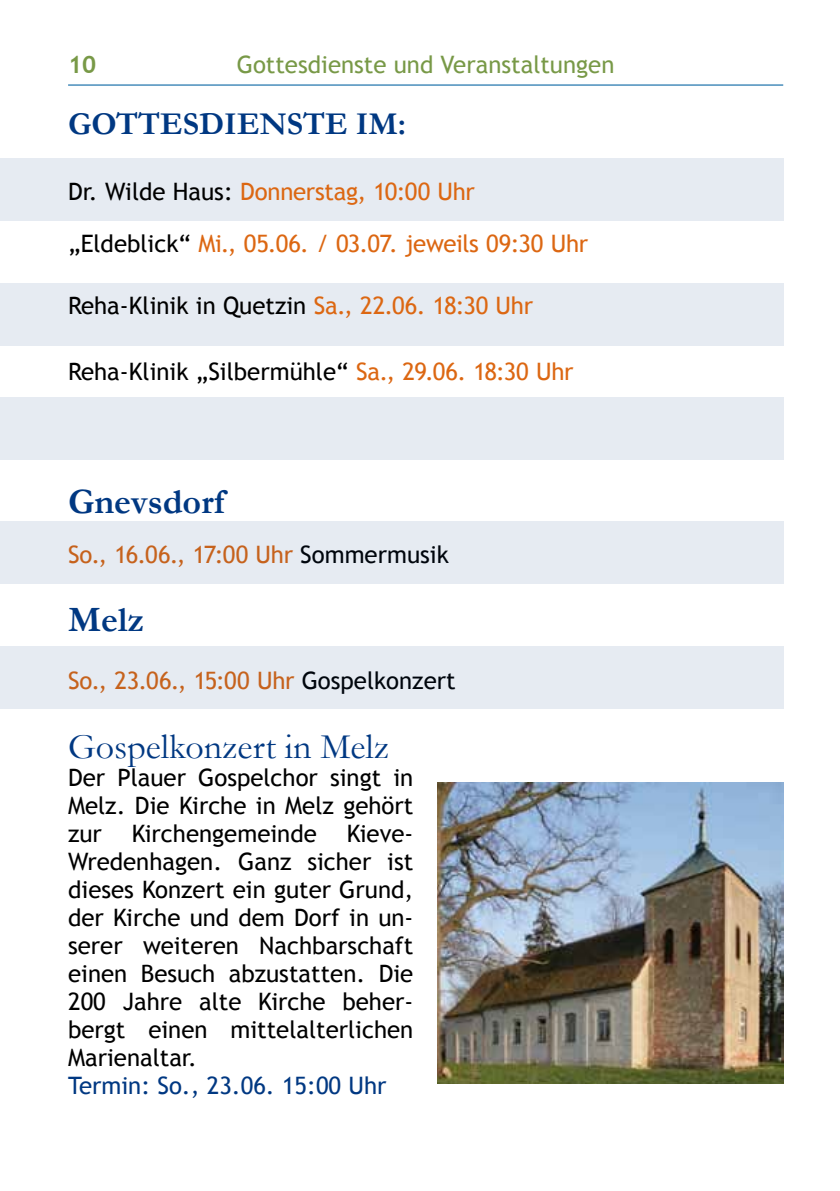
<style>
.page{position:relative;width:840px;height:1191px;background:#fff}
.page>*{position:absolute;margin:0;border:0;box-sizing:border-box;transform-origin:0 0}
.t1{font:36px "Garamond";color:#003882}
.t2{font:700 36px "Garamond";color:#003882}
.t3{font:700 32px "Garamond";color:#003882}
.t4{font:24px/28px "Trebuchet MS";color:#000;text-align:justify}
.t5{font:24px/52px "Trebuchet MS";color:#dc6712}
.t6{font:24px "Trebuchet MS";color:#789947}
.t7{font:24px "Trebuchet MS";color:#003882}
.t8{font:700 24px "Trebuchet MS";color:#789947}
.s1{color:#000}
.s2{color:#dc6712}
</style>
<div class="page">
<hr style="left:68px;top:84px;width:714px;height:2px;background:#488dbb">
<div style="left:0;top:159px;width:782px;height:62px;background:#e6ebf2"></div>
<div style="left:0;top:283px;width:782px;height:63px;background:#e6ebf2"></div>
<div style="left:0;top:397px;width:782px;height:62px;background:#e6ebf2"></div>
<div style="left:0;top:522px;width:782px;height:62px;background:#e6ebf2"></div>
<div style="left:0;top:646px;width:782px;height:63px;background:#e6ebf2"></div>
<img style="left:437px;top:782px;width:345px;height:301px">
<p class="t8" style="left:68px;top:50px;width:30px">10</p>
<p class="t6" style="left:237px;top:50px;width:379px">Gottesdienste und Veranstaltungen</p>
<h2 class="t3" style="left:68px;top:105px;width:339px">Gottesdienste im:</h2>
<p class="t5" style="left:68px;top:166px;width:521px"><span class="s1">Dr. Wilde Haus:</span> Donnerstag, 10:00 Uhr <span class="s1">„Eldeblick“</span> Mi., 05.06. / 03.07. jeweils 09:30 Uhr</p>
<p class="t4" style="left:68px;top:292px;width:466px">Reha-Klinik in Quetzin <span class="s2">Sa., 22.06. 18:30 Uhr</span></p>
<p class="t4" style="left:68px;top:358px;width:506px">Reha-Klinik „Silbermühle“ <span class="s2">Sa., 29.06. 18:30 Uhr</span></p>
<h1 class="t2" style="left:68px;top:479px;width:158px">Gnevsdorf</h1>
<p class="t5" style="left:68px;top:528px;width:382px">So., 16.06., 17:00 Uhr <span class="s1">Sommermusik</span></p>
<h1 class="t2" style="left:68px;top:597px;width:78px">Melz</h1>
<p class="t5" style="left:68px;top:654px;width:389px">So., 23.06., 15:00 Uhr <span class="s1">Gospelkonzert</span></p>
<h1 class="t1" style="left:68px;top:725px;width:322px">Gospelkonzert in Melz</h1>
<p class="t4" style="left:68px;top:763px;width:346px">Der Plauer Gospelchor singt in Melz. Die Kirche in Melz gehört zur Kirchengemeinde Kieve-Wredenhagen. Ganz sicher ist dieses Konzert ein guter Grund, der Kirche und dem Dorf in un&shy;serer weiteren Nachbarschaft einen Besuch abzustatten. Die 200 Jahre alte Kirche beher&shy;bergt einen mittelalterlichen Marienaltar.</p>
<p class="t7" style="left:68px;top:1071px;width:320px">Termin: So., 23.06. 15:00 Uhr</p>
</div>
